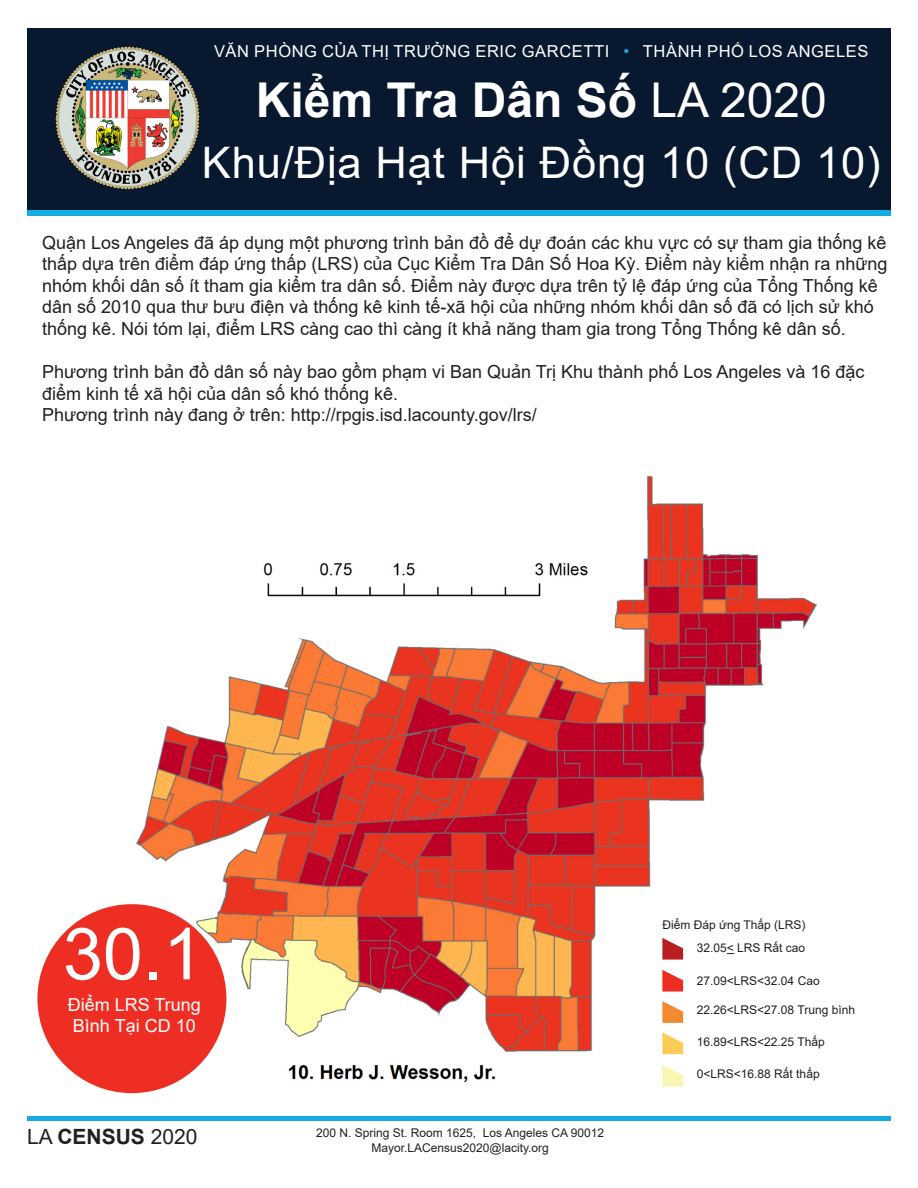
<style>
.page{position:relative;width:918px;height:1188px;background:#fff}
.page>*{position:absolute;margin:0;border:0;box-sizing:border-box;transform-origin:0 0}
.t1{font:72px "Arial";color:#fff}
.t2{font:700 48px "Arial";color:#fff}
.t3{font:43.5px "Arial";letter-spacing:.02em;color:#fff}
.t4{font:21px "Arial";color:#231f20}
.t5{font:18px/21.6px "Arial";color:#231f20}
.t6{font:18px/21.6px "Arial";color:#fff}
.t7{font:16.5px "Arial";letter-spacing:.035em;color:#fff}
.t8{font:12px "Arial";color:#231f20}
.s1{color:#14abe3}
.s2{font-weight:400}
.s3{font-weight:700}
</style>
<div class="page">
<img style="left:127px;top:476px;width:689px;height:618px">
<div style="left:27px;top:28px;width:864px;height:185px;background:#08182e"></div>
<div style="left:27px;top:211px;width:864px;height:5px;background:#14abe3"></div>
<div style="left:27px;top:1116px;width:864px;height:5px;background:#14abe3"></div>
<img style="left:55px;top:46px;width:145px;height:144px">
<div style="left:37px;top:904px;width:189px;height:189px;background:#ee2e22;border-radius:50%"></div>
<div style="left:638px;top:904px;width:241px;height:192px;background:#fff"></div>
<svg style="left:662px;top:938px;width:21px;height:22px"></svg>
<svg style="left:662px;top:970px;width:21px;height:22px"></svg>
<svg style="left:662px;top:1001px;width:21px;height:22px"></svg>
<svg style="left:662px;top:1032px;width:21px;height:22px"></svg>
<svg style="left:662px;top:1065px;width:21px;height:22px"></svg>
<p class="t7" style="left:214px;top:40px;width:656px">VĂN PHÒNG CỦA THỊ TRƯỞNG ERIC GARCETTI <span class="s1">•</span> THÀNH PHỐ LOS ANGELES</p>
<p class="t2" style="left:256px;top:66px;width:572px">Kiểm Tra Dân Số <span class="s2">LA 2020</span></p>
<p class="t3" style="left:202px;top:133px;width:680px">Khu/Địa Hạt Hội Đồng 10 (CD 10)</p>
<p class="t5" style="left:42px;top:231px;width:847px">Quận Los Angeles đã áp dụng một phương trình bản đồ để dự đoán các khu vực có sự tham gia thống kê thấp dựa trên điểm đáp ứng thấp (LRS) của Cục Kiểm Tra Dân Số Hoa Kỳ. Điểm này kiểm nhận ra những nhóm khối dân số ít tham gia kiểm tra dân số. Điểm này được dựa trên tỷ lệ đáp ứng của Tổng Thống kê dân số 2010 qua thư bưu điện và thống kê kinh tế-xã hội của những nhóm khối dân số đã có lịch sử khó thống kê. Nói tóm lại, điểm LRS càng cao thì càng ít khả năng tham gia trong Tổng Thống kê dân số.</p>
<p class="t5" style="left:42px;top:361px;width:824px">Phương trình bản đồ dân số này bao gồm phạm vi Ban Quản Trị Khu thành phố Los Angeles và 16 đặc điểm kinh tế xã hội của dân số khó thống kê.</p>
<p class="t5" style="left:42px;top:404px;width:496px">Phương trình này đang ở trên: http://rpgis.isd.lacounty.gov/lrs/</p>
<p class="t1" style="left:63px;top:904px;width:142px">30.1</p>
<p class="t6" style="left:68px;top:993px;width:135px">Điểm LRS Trung<br>Bình Tại CD 10</p>
<p class="t4" style="left:27px;top:1122px;width:172px">LA <span class="s3">CENSUS</span> 2020</p>
<p class="t8" style="left:316px;top:1125px;width:290px">200 N. Spring St. Room 1625, Los Angeles CA 90012</p>
<p class="t8" style="left:372px;top:1139px;width:179px">Mayor.LACensus2020@lacity.org</p>
<p class="t8" style="left:662px;top:917px;width:145px">Điểm Đáp ứng Thấp (LRS)</p>
<p class="t8" style="left:697px;top:940px;width:110px">32.05&lt; LRS Rất cao</p>
<p class="t8" style="left:697px;top:972px;width:124px">27.09&lt;LRS&lt;32.04 Cao</p>
<p class="t8" style="left:697px;top:1002px;width:160px">22.26&lt;LRS&lt;27.08 Trung bình</p>
<p class="t8" style="left:697px;top:1033px;width:129px">16.89&lt;LRS&lt;22.25 Thấp</p>
<p class="t8" style="left:697px;top:1066px;width:124px">0&lt;LRS&lt;16.88 Rất thấp</p>
</div>
